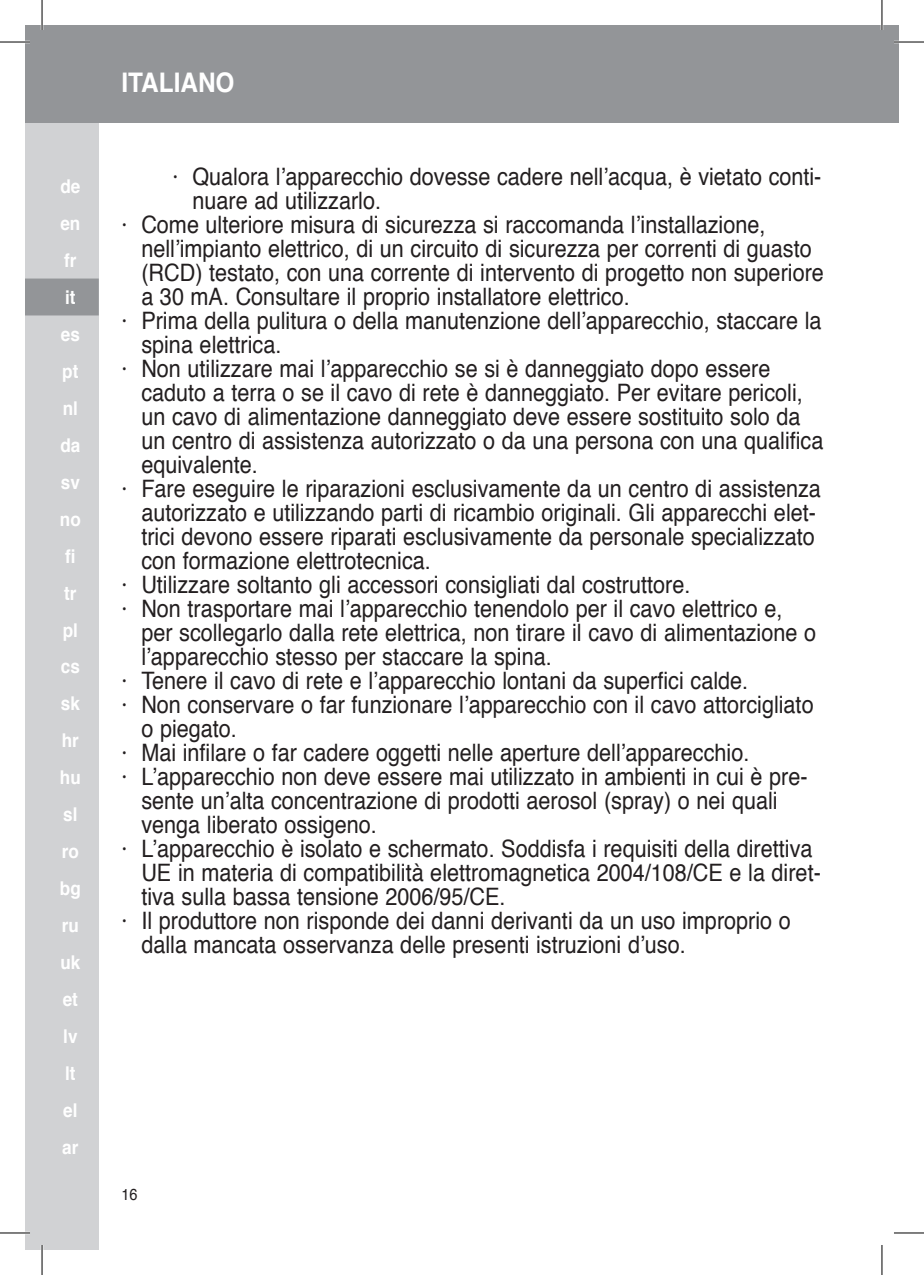
<style>
.page{position:relative;width:924px;height:1275px;background:#fff}
.page>*{position:absolute;margin:0;border:0;box-sizing:border-box;transform-origin:0 0}
.t1{font:700 27px "Helvetica";color:#fff;scale:.9 1}
.t2{font:24px "Helvetica";color:#231f20;scale:.9 1}
.t3{font:700 19px/37px "Helvetica";color:#fff;scale:.9 1}
.t4{font:16px "Helvetica";color:#231f20;scale:.9 1}
</style>
<div class="page">
<div style="left:25px;top:25px;width:74px;height:1225px;background:#d1d2d4"></div>
<div style="left:881px;top:25px;width:17px;height:97px;background:#939598"></div>
<div style="left:25px;top:25px;width:856px;height:97px;background:#939598"></div>
<div style="left:25px;top:278px;width:74px;height:37px;background:#939598"></div>
<hr style="left:0;top:41px;width:30px;height:2px;background:#fff">
<hr style="left:893px;top:41px;width:30px;height:2px;background:#fff">
<hr style="left:0;top:1231px;width:30px;height:3px;background:#fff">
<hr style="left:41px;top:0;width:2px;height:30px;background:#fff">
<hr style="left:41px;top:1245px;width:2px;height:30px;background:#fff">
<hr style="left:880px;top:0;width:2px;height:30px;background:#fff">
<hr style="left:0;top:42px;width:30px;height:1px;background:#000">
<hr style="left:893px;top:42px;width:30px;height:1px;background:#000">
<hr style="left:0;top:1232px;width:30px;height:1px;background:#000">
<hr style="left:893px;top:1232px;width:30px;height:1px;background:#000">
<hr style="left:42px;top:0;width:1px;height:30px;background:#000">
<hr style="left:42px;top:1245px;width:1px;height:30px;background:#000">
<hr style="left:881px;top:0;width:1px;height:30px;background:#000">
<hr style="left:881px;top:1245px;width:1px;height:30px;background:#000">
<p class="t3" style="left:60px;top:168px;width:25px">de en fr it es pt nl da sv no fi tr pl cs sk hr hu sl ro bg ru uk et lv lt el ar</p>
<p class="t1" style="left:121px;top:61px;width:127px">ITALIANO</p>
<p class="t2" style="left:172px;top:158px;width:722px">· Qualora l’apparecchio dovesse cadere nell’acqua, è vietato conti-</p>
<p class="t2" style="left:192px;top:182px;width:211px">nuare ad utilizzarlo.</p>
<p class="t2" style="left:121px;top:206px;width:716px">· Come ulteriore misura di sicurezza si raccomanda l’installazione,</p>
<p class="t2" style="left:141px;top:230px;width:746px">nell’impianto elettrico, di un circuito di sicurezza per correnti di guasto</p>
<p class="t2" style="left:141px;top:254px;width:759px">(RCD) testato, con una corrente di intervento di progetto non superiore</p>
<p class="t2" style="left:141px;top:278px;width:544px">a 30 mA. Consultare il proprio installatore elettrico.</p>
<p class="t2" style="left:121px;top:302px;width:778px">· Prima della pulitura o della manutenzione dell’apparecchio, staccare la</p>
<p class="t2" style="left:141px;top:326px;width:157px">spina elettrica.</p>
<p class="t2" style="left:121px;top:350px;width:722px">· Non utilizzare mai l’apparecchio se si è danneggiato dopo essere</p>
<p class="t2" style="left:141px;top:374px;width:736px">caduto a terra o se il cavo di rete è danneggiato. Per evitare pericoli,</p>
<p class="t2" style="left:141px;top:398px;width:733px">un cavo di alimentazione danneggiato deve essere sostituito solo da</p>
<p class="t2" style="left:141px;top:422px;width:759px">un centro di assistenza autorizzato o da una persona con una qualifica</p>
<p class="t2" style="left:141px;top:446px;width:131px">equivalente.</p>
<p class="t2" style="left:121px;top:470px;width:778px">· Fare eseguire le riparazioni esclusivamente da un centro di assistenza</p>
<p class="t2" style="left:141px;top:494px;width:750px">autorizzato e utilizzando parti di ricambio originali. Gli apparecchi elet-</p>
<p class="t2" style="left:141px;top:518px;width:749px">trici devono essere riparati esclusivamente da personale specializzato</p>
<p class="t2" style="left:141px;top:542px;width:323px">con formazione elettrotecnica.</p>
<p class="t2" style="left:121px;top:566px;width:633px">· Utilizzare soltanto gli accessori consigliati dal costruttore.</p>
<p class="t2" style="left:121px;top:590px;width:735px">· Non trasportare mai l’apparecchio tenendolo per il cavo elettrico e,</p>
<p class="t2" style="left:141px;top:614px;width:750px">per scollegarlo dalla rete elettrica, non tirare il cavo di alimentazione o</p>
<p class="t2" style="left:141px;top:638px;width:457px">l’apparecchio stesso per staccare la spina.</p>
<p class="t2" style="left:121px;top:662px;width:697px">· Tenere il cavo di rete e l’apparecchio lontani da superfici calde.</p>
<p class="t2" style="left:121px;top:686px;width:770px">· Non conservare o far funzionare l’apparecchio con il cavo attorcigliato</p>
<p class="t2" style="left:141px;top:710px;width:108px">o piegato.</p>
<p class="t2" style="left:121px;top:734px;width:698px">· Mai infilare o far cadere oggetti nelle aperture dell’apparecchio.</p>
<p class="t2" style="left:121px;top:758px;width:763px">· L’apparecchio non deve essere mai utilizzato in ambienti in cui è pre-</p>
<p class="t2" style="left:141px;top:782px;width:708px">sente un’alta concentrazione di prodotti aerosol (spray) o nei quali</p>
<p class="t2" style="left:141px;top:806px;width:263px">venga liberato ossigeno.</p>
<p class="t2" style="left:121px;top:830px;width:769px">· L’apparecchio è isolato e schermato. Soddisfa i requisiti della direttiva</p>
<p class="t2" style="left:141px;top:854px;width:756px">UE in materia di compatibilità elettromagnetica 2004/108/CE e la diret-</p>
<p class="t2" style="left:141px;top:878px;width:406px">tiva sulla bassa tensione 2006/95/CE.</p>
<p class="t2" style="left:121px;top:902px;width:745px">· Il produttore non risponde dei danni derivanti da un uso improprio o</p>
<p class="t2" style="left:141px;top:926px;width:606px">dalla mancata osservanza delle presenti istruzioni d’uso.</p>
<p class="t4" style="left:121px;top:1181px;width:19px">16</p>
</div>
